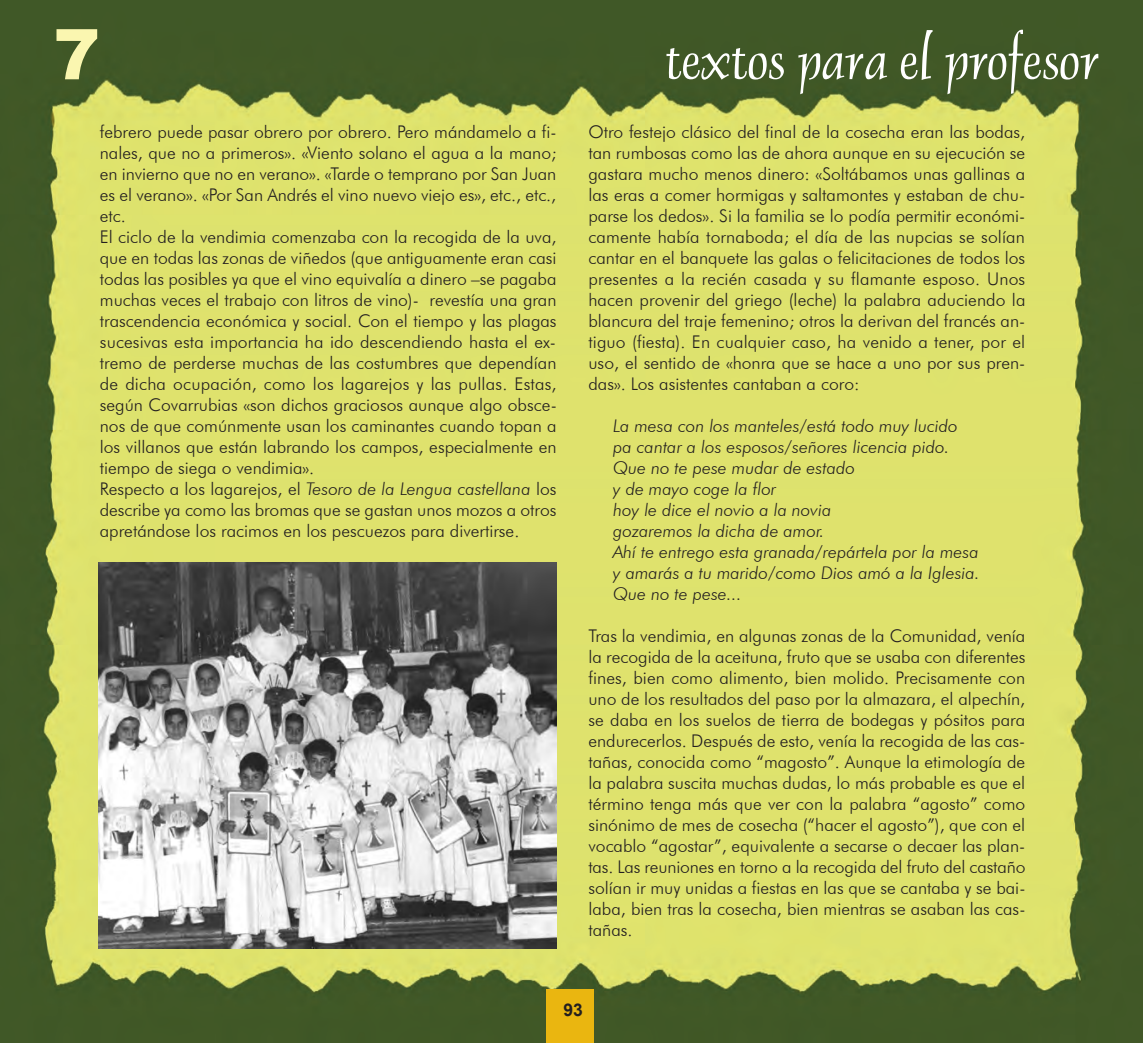
<style>
.page{position:relative;width:1143px;height:1043px;background:#fff}
.page>*{position:absolute;margin:0;border:0;box-sizing:border-box;transform-origin:0 0}
.t1{font:900 70px "Arial";color:#faf6b0}
.t2{font:52.5px "Dauphin Plain";color:#fff}
.t3{font:300 17.5px/21px "Futura BT";color:#231f20;text-align:justify}
.t4{font:italic 300 17.5px/21px "Futura BT";color:#231f20}
.t5{font:700 17.5px "Arial";color:#231f20}
.s1{font-style:italic}
</style>
<div class="page">
<img style="left:1px;top:1px;width:1141px;height:1041px">
<div style="left:546px;top:988px;width:48px;height:54px;background:#eab610"></div>
<img style="left:98px;top:563px;width:458px;height:385px">
<p class="t1" style="left:53px;top:2px;width:48px">7</p>
<p class="t2" style="left:665px;top:41px;width:435px">textos para el profesor</p>
<p class="t3" style="left:100px;top:121px;width:458px;text-align:left">febrero puede pasar obrero por obrero. Pero mándamelo a fi&shy;nales, que no a primeros». «Viento solano el agua a la mano; en invierno que no en verano». «Tarde o temprano por San Juan es el verano». «Por San Andrés el vino nuevo viejo es», etc., etc., etc.<br>El ciclo de la vendimia comenzaba con la recogida de la uva, que en todas las zonas de viñedos (que antiguamente eran casi todas las posibles ya que el vino equivalía a dinero –se pagaba muchas veces el trabajo con litros de vino)- revestía una gran trascendencia económica y social. Con el tiempo y las plagas sucesivas esta importancia ha ido descendiendo hasta el ex&shy;tremo de perderse muchas de las costumbres que dependían de dicha ocupación, como los lagarejos y las pullas. Estas, según Covarrubias «son dichos graciosos aunque algo obsce&shy;nos de que comúnmente usan los caminantes cuando topan a los villanos que están labrando los campos, especialmente en tiempo de siega o vendimia».<br>Respecto a los lagarejos, el <span class="s1">Tesoro de la Lengua castellana</span> los describe ya como las bromas que se gastan unos mozos a otros apretándose los racimos en los pescuezos para divertirse.</p>
<p class="t3" style="left:588px;top:121px;width:438px">Otro festejo clásico del final de la cosecha eran las bodas, tan rumbosas como las de ahora aunque en su ejecución se gastara mucho menos dinero: «Soltábamos unas gallinas a las eras a comer hormigas y saltamontes y estaban de chu&shy;parse los dedos». Si la familia se lo podía permitir económi&shy;camente había tornaboda; el día de las nupcias se solían cantar en el banquete las galas o felicitaciones de todos los presentes a la recién casada y su flamante esposo. Unos hacen provenir del griego (leche) la palabra aduciendo la blancura del traje femenino; otros la derivan del francés an&shy;tiguo (fiesta). En cualquier caso, ha venido a tener, por el uso, el sentido de «honra que se hace a uno por sus pren&shy;das». Los asistentes cantaban a coro:</p>
<p class="t4" style="left:613px;top:415px;width:368px">La mesa con los manteles/está todo muy lucido pa cantar a los esposos/señores licencia pido.<br>Que no te pese mudar de estado<br>y de mayo coge la flor<br>hoy le dice el novio a la novia<br>gozaremos la dicha de amor.<br>Ahí te entrego esta granada/repártela por la mesa y amarás a tu marido/como Dios amó a la Iglesia.<br>Que no te pese...</p>
<p class="t3" style="left:588px;top:625px;width:438px">Tras la vendimia, en algunas zonas de la Comunidad, venía la recogida de la aceituna, fruto que se usaba con diferentes fines, bien como alimento, bien molido. Precisamente con uno de los resultados del paso por la almazara, el alpechín, se daba en los suelos de tierra de bodegas y pósitos para endurecerlos. Después de esto, venía la recogida de las cas&shy;tañas, conocida como “magosto”. Aunque la etimología de la palabra suscita muchas dudas, lo más probable es que el término tenga más que ver con la palabra “agosto” como sinónimo de mes de cosecha (“hacer el agosto”), que con el vocablo “agostar”, equivalente a secarse o decaer las plan&shy;tas. Las reuniones en torno a la recogida del fruto del castaño solían ir muy unidas a fiestas en las que se cantaba y se bai&shy;laba, bien tras la cosecha, bien mientras se asaban las cas&shy;tañas.</p>
<p class="t5" style="left:563px;top:1000px;width:21px">93</p>
</div>
